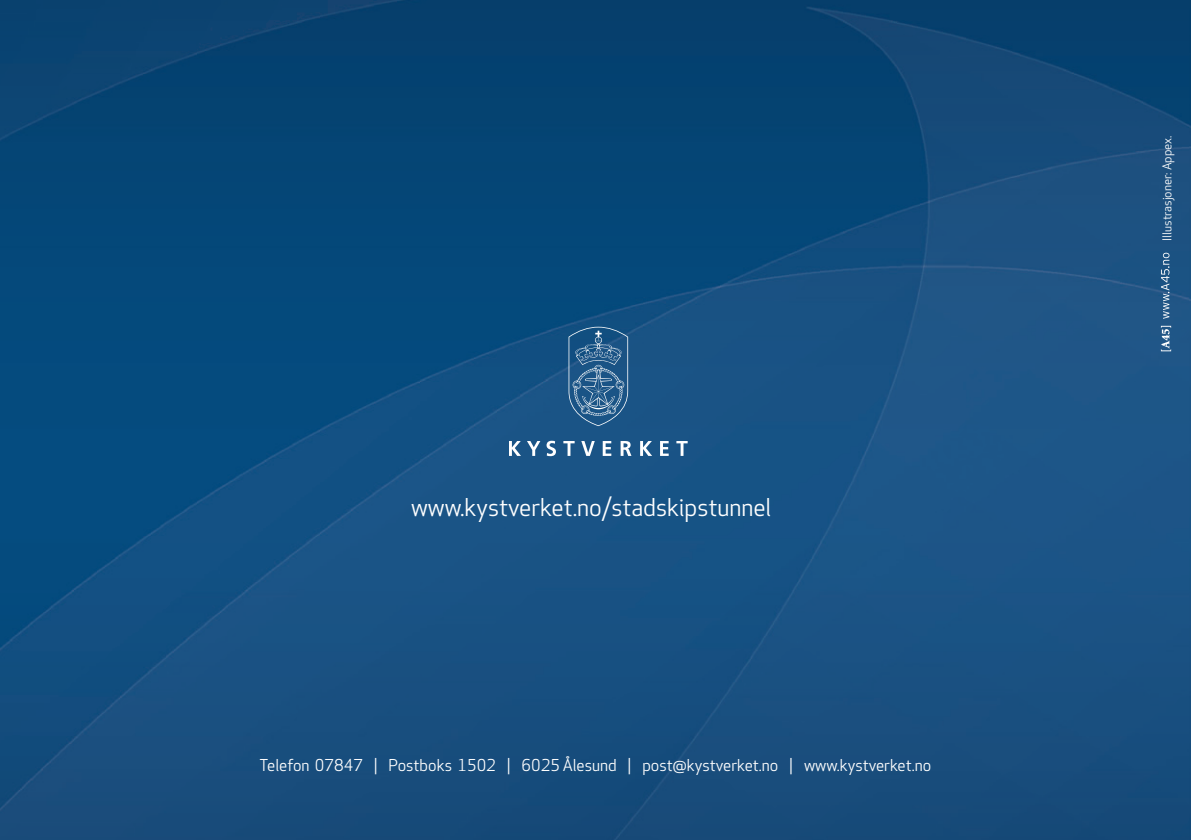
<style>
.page{position:relative;width:1191px;height:840px;background:#fff}
.page>*{position:absolute;margin:0;border:0;box-sizing:border-box;transform-origin:0 0}
.t1{font:24px "Apex New PS Book Tabular";color:#fff}
.t2{font:16px "Apex New PS Book Tabular";color:#fff}
.t3{font:12px "Apex New PS Book Tabular";color:#fff}
</style>
<div class="page">
<img style="left:0;top:0;width:1191px;height:839px">
<svg style="left:568px;top:326px;width:60px;height:100px;background:#376995"></svg>
<svg style="left:509px;top:441px;width:12px;height:14px"></svg>
<svg style="left:527px;top:441px;width:13px;height:14px"></svg>
<svg style="left:546px;top:440px;width:10px;height:16px"></svg>
<svg style="left:563px;top:441px;width:11px;height:14px"></svg>
<svg style="left:581px;top:441px;width:14px;height:14px"></svg>
<svg style="left:602px;top:441px;width:9px;height:14px"></svg>
<svg style="left:620px;top:440px;width:11px;height:15px"></svg>
<svg style="left:640px;top:441px;width:12px;height:14px"></svg>
<svg style="left:660px;top:441px;width:8px;height:14px"></svg>
<svg style="left:676px;top:441px;width:11px;height:14px"></svg>
<svg style="left:1160px;top:325px;width:11px;height:26px"></svg>
<svg style="left:1161px;top:252px;width:8px;height:66px"></svg>
<p class="t1" style="left:411px;top:493px;width:362px">www.kystverket.no/stadskipstunnel</p>
<p class="t2" style="left:260px;top:755px;width:673px">Telefon 07847 | Postboks 1502 | 6025 Ålesund | post@kystverket.no | www.kystverket.no</p>
<p class="t3" style="left:1160px;top:241px;width:106px;rotate:-90deg">Illustrasjoner: Appex.</p>
</div>
